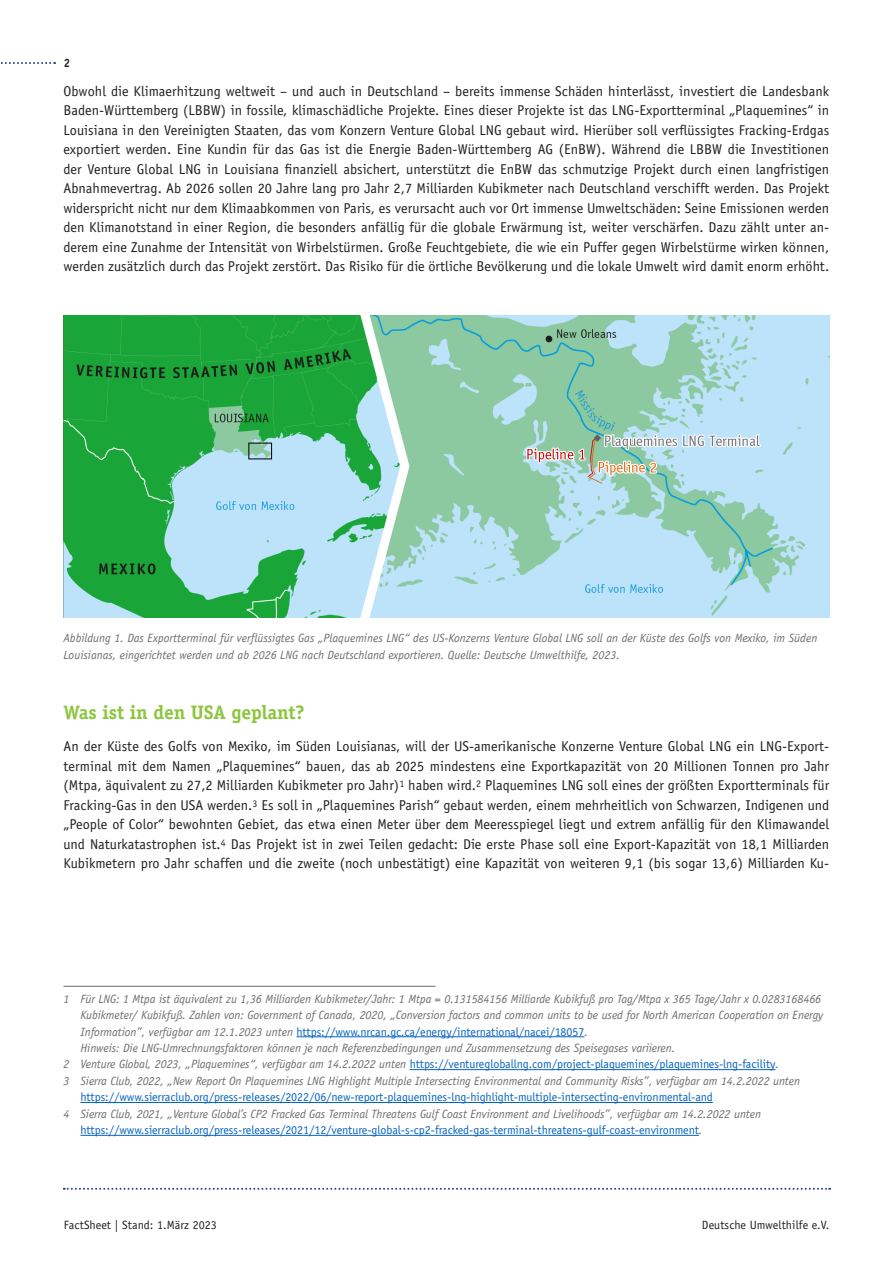
<style>
.page{position:relative;width:893px;height:1263px;background:#fff}
.page>*{position:absolute;margin:0;border:0;box-sizing:border-box;transform-origin:0 0}
.Überschrift_1_ohne_Z{font:700 19.5px "Officina Serif";letter-spacing:-.005em;color:#8bc63e}
.t1{font:14.25px/19.5px "Officina Sans";letter-spacing:.005em;color:#231f20;text-align:justify}
.Fußnoten{font:italic 12px/16.4px "Officina Sans";letter-spacing:-.005em;color:#6c6d70}
.Bildunterschrift_unt{font:italic 12px/16.4px "Officina Sans";color:#6c6d70}
.Fußnoten-2{font:12px "Officina Sans";letter-spacing:-.005em;color:#0563c1}
.t2{font:12px "Officina Sans";letter-spacing:.005em;color:#231f20}
.t3{font:700 12px "Officina Sans";color:#231f20;scale:.95 1}
.s1{font-style:normal;color:#0563c1}
.s2{font-style:italic;color:#6c6d70}
</style>
<div class="page">
<svg style="left:64px;top:1188px;width:766px;height:2px"></svg>
<svg style="left:0;top:62px;width:55px;height:2px"></svg>
<img style="left:64px;top:316px;width:765px;height:301px">
<hr style="left:63px;top:986px;width:373px;height:1px;background:#6c6d70">
<hr style="left:296px;top:1036px;width:288px;height:1px;background:#0563c1">
<hr style="left:410px;top:1069px;width:365px;height:1px;background:#0563c1">
<hr style="left:80px;top:1102px;width:633px;height:1px;background:#0563c1">
<hr style="left:80px;top:1135px;width:619px;height:1px;background:#0563c1">
<p class="t3" style="left:64px;top:55px;width:8px">2</p>
<p class="t1" style="left:63px;top:81px;width:767px">Obwohl die Klimaerhitzung weltweit – und auch in Deutschland – bereits immense Schäden hinterlässt, investiert die Landesbank Baden-Württemberg (LBBW) in fossile, klimaschädliche Projekte. Eines dieser Projekte ist das LNG-Exportterminal „Plaquemines“ in Louisiana in den Vereinigten Staaten, das vom Konzern Venture Global LNG gebaut wird. Hierüber soll verflüssigtes Fracking-Erdgas exportiert werden. Eine Kundin für das Gas ist die Energie Baden-Württemberg AG (EnBW). Während die LBBW die Investitionen der Venture Global LNG in Louisiana finanziell absichert, unterstützt die EnBW das schmutzige Projekt durch einen langfristigen Abnahmevertrag. Ab 2026 sollen 20 Jahre lang pro Jahr 2,7 Milliarden Kubikmeter nach Deutschland verschifft werden. Das Projekt widerspricht nicht nur dem Klimaabkommen von Paris, es verursacht auch vor Ort immense Umweltschäden: Seine Emissionen werden den Klimanotstand in einer Region, die besonders anfällig für die globale Erwärmung ist, weiter verschärfen. Dazu zählt unter an&shy;derem eine Zunahme der Intensität von Wirbelstürmen. Große Feuchtgebiete, die wie ein Puffer gegen Wirbelstürme wirken können, werden zusätzlich durch das Projekt zerstört. Das Risiko für die örtliche Bevölkerung und die lokale Umwelt wird damit enorm erhöht.</p>
<p class="Bildunterschrift_unt" style="left:63px;top:630px;width:755px">Abbildung 1. Das Exportterminal für verflüssigtes Gas „Plaquemines LNG“ des US-Konzerns Venture Global LNG soll an der Küste des Golfs von Mexiko, im Süden<br>Louisianas, eingerichtet werden und ab 2026 LNG nach Deutschland exportieren. Quelle: Deutsche Umwelthilfe, 2023.</p>
<p class="Überschrift_1_ohne_Z" style="left:63px;top:700px;width:242px">Was ist in den USA geplant?</p>
<p class="t1" style="left:63px;top:737px;width:767px">An der Küste des Golfs von Mexiko, im Süden Louisianas, will der US-amerikanische Konzerne Venture Global LNG ein LNG-Export&shy;terminal mit dem Namen „Plaquemines“ bauen, das ab 2025 mindestens eine Exportkapazität von 20 Millionen Tonnen pro Jahr (Mtpa, äquivalent zu 27,2 Milliarden Kubikmeter pro Jahr)<sup>1</sup> haben wird.<sup>2</sup> Plaquemines LNG soll eines der größten Exportterminals für Fracking-Gas in den USA werden.<sup>3</sup> Es soll in „Plaquemines Parish“ gebaut werden, einem mehrheitlich von Schwarzen, Indigenen und „People of Color“ bewohnten Gebiet, das etwa einen Meter über dem Meeresspiegel liegt und extrem anfällig für den Klimawandel und Naturkatastrophen ist.<sup>4</sup> Das Projekt ist in zwei Teilen gedacht: Die erste Phase soll eine Export-Kapazität von 18,1 Milliarden Kubikmetern pro Jahr schaffen und die zweite (noch unbestätigt) eine Kapazität von weiteren 9,1 (bis sogar 13,6) Milliarden Ku-</p>
<p class="Fußnoten" style="left:80px;top:990px;width:744px;text-indent:-17px">1 Für LNG: 1 Mtpa ist äquivalent zu 1,36 Milliarden Kubikmeter/Jahr: 1 Mtpa = 0.131584156 Milliarde Kubikfuß pro Tag/Mtpa x 365 Tage/Jahr x 0.0283168466<br>Kubikmeter/ Kubikfuß. Zahlen von: Government of Canada, 2020, „Conversion factors and common units to be used for North American Cooperation on Energy Information”, verfügbar am 12.1.2023 unten <span class="s1">https://www.nrcan.gc.ca/energy/international/nacei/18057</span>.<br>Hinweis: Die LNG-Umrechnungsfaktoren können je nach Referenzbedingungen und Zusammensetzung des Speisegases variieren.</p>
<p class="Fußnoten-2" style="left:63px;top:1057px;width:717px"><span class="s2">2 Venture Global, 2023, „Plaquemines“, verfügbar am 14.2.2022 unten</span> https://venturegloballng.com/project-plaquemines/plaquemines-lng-facility<span class="s2">.</span></p>
<p class="Fußnoten" style="left:80px;top:1073px;width:721px;text-indent:-17px">3 Sierra Club, 2022, „New Report On Plaquemines LNG Highlight Multiple Intersecting Environmental and Community Risks”, verfügbar am 14.2.2022 unten <span class="s1">https://www.sierraclub.org/press-releases/2022/06/new-report-plaquemines-lng-highlight-multiple-intersecting-environmental-and</span></p>
<p class="Fußnoten" style="left:80px;top:1105px;width:682px;text-indent:-17px">4 Sierra Club, 2021, „Venture Global’s CP2 Fracked Gas Terminal Threatens Gulf Coast Environment and Livelihoods”, verfügbar am 14.2.2022 unten <span class="s1">https://www.sierraclub.org/press-releases/2021/12/venture-global-s-cp2-fracked-gas-terminal-threatens-gulf-coast-environment</span>.</p>
<p class="t2" style="left:64px;top:1218px;width:155px">FactSheet | Stand: 1.März 2023</p>
<p class="t2" style="left:702px;top:1218px;width:129px">Deutsche Umwelthilfe e.V.</p>
</div>
